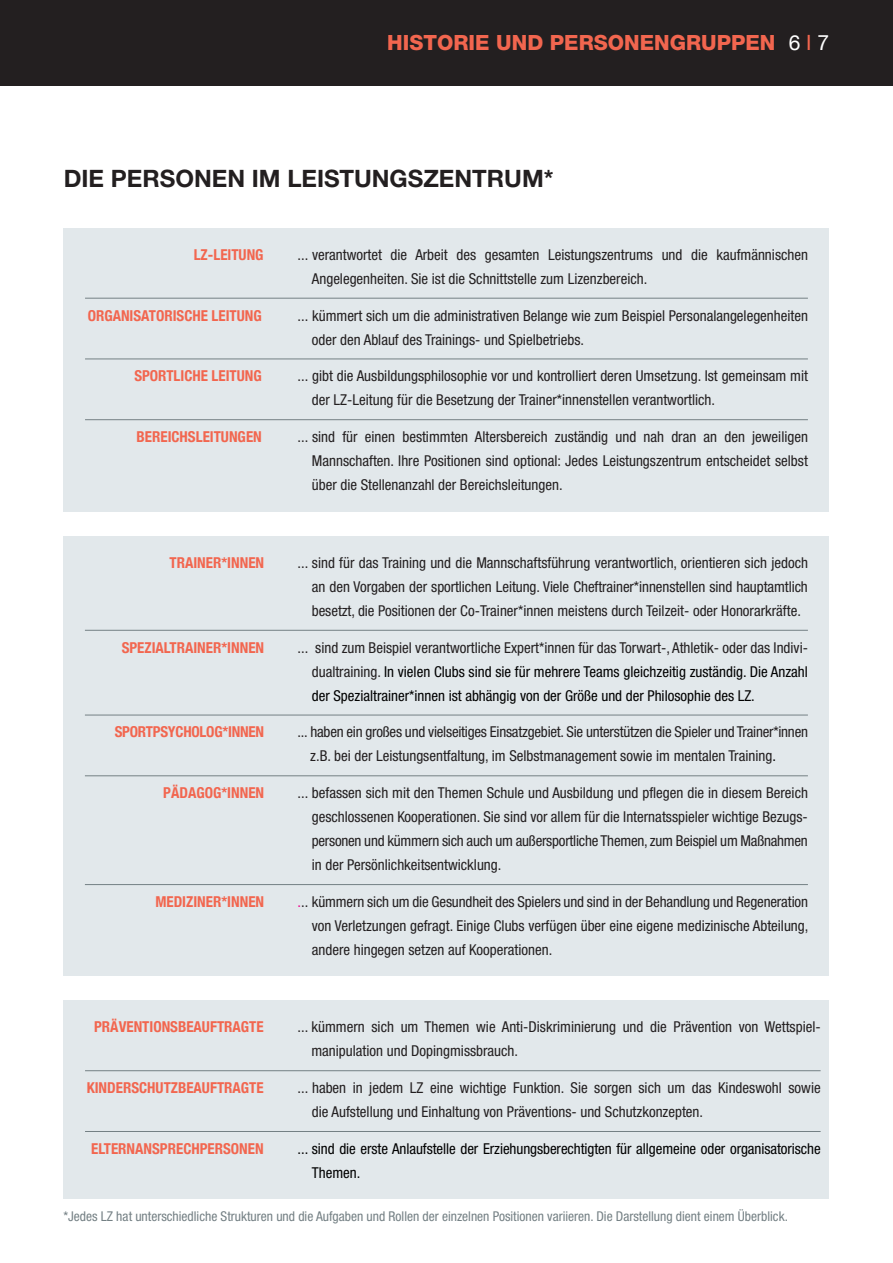
<style>
.page{position:relative;width:893px;height:1263px;background:#fff}
.page>*{position:absolute;margin:0;border:0;box-sizing:border-box;transform-origin:0 0}
.t1{font:700 24px "Helvetica Neue CE";color:#231f20}
.t2{font:800 21px "Helvetica Neue CE";color:#f2664f}
.t3{font:condensed 15px/24px "Helvetica Neue";color:#231f20}
.t4{font:condensed 15px/24px "Helvetica Neue";letter-spacing:-.005em;color:#000;text-align:justify}
.t5{font:700 condensed 15px "Helvetica Neue";color:#f2664f}
.t6{font:condensed 13.5px "Helvetica Neue";color:#748084}
.s1{font-family:"Helvetica Neue";font-weight:400;color:#fff}
.s2{font-family:"Helvetica Neue";font-weight:400}
.s3{color:#231f20}
.s4{color:#000}
.s5{color:#ed028c}
</style>
<div class="page">
<div style="left:0;top:0;width:893px;height:85px;background:#231f20"></div>
<div style="left:64px;top:228px;width:765px;height:283px;background:#e2e8eb"></div>
<div style="left:64px;top:536px;width:765px;height:440px;background:#e2e8eb"></div>
<div style="left:64px;top:1000px;width:765px;height:199px;background:#e2e8eb"></div>
<hr style="left:85px;top:298px;width:723px;height:1px;background:#748084">
<hr style="left:85px;top:359px;width:723px;height:1px;background:#748084">
<hr style="left:85px;top:419px;width:723px;height:1px;background:#748084">
<hr style="left:85px;top:630px;width:723px;height:1px;background:#748084">
<hr style="left:85px;top:715px;width:723px;height:1px;background:#748084">
<hr style="left:85px;top:775px;width:723px;height:1px;background:#748084">
<hr style="left:85px;top:884px;width:723px;height:1px;background:#748084">
<hr style="left:85px;top:1070px;width:736px;height:1px;background:#748084">
<hr style="left:85px;top:1131px;width:736px;height:1px;background:#748084">
<h2 class="t2" style="left:387px;top:35px;width:443px">HISTORIE UND PERSONENGRUPPEN <span class="s1">6</span> <span class="s2">I</span> <span class="s1">7</span></h2>
<h1 class="t1" style="left:64px;top:170px;width:491px">DIE PERSONEN IM LEISTUNGSZENTRUM*</h1>
<p class="t5" style="left:194px;top:245px;width:71px">LZ-LEITUNG</p>
<p class="t3" style="left:312px;top:244px;width:498px;text-indent:-14px">... verantwortet die Arbeit des gesamten Leistungszentrums und die kaufmännischen<br>Angelegenheiten. Sie ist die Schnittstelle zum Lizenzbereich.</p>
<p class="t5" style="left:88px;top:306px;width:176px">ORGANISATORISCHE LEITUNG</p>
<p class="t3" style="left:312px;top:304px;width:498px;text-indent:-14px">... kümmert sich um die administrativen Belange wie zum Beispiel Personalangelegenheiten oder den Ablauf des Trainings- und Spielbetriebs.</p>
<p class="t5" style="left:134px;top:367px;width:129px">SPORTLICHE LEITUNG</p>
<p class="t3" style="left:312px;top:365px;width:498px;text-indent:-14px">... gibt die Ausbildungsphilosophie vor und kontrolliert deren Umsetzung. Ist gemeinsam mit der LZ-Leitung für die Besetzung der Trainer*innenstellen verantwortlich.</p>
<p class="t5" style="left:137px;top:428px;width:127px">BEREICHSLEITUNGEN</p>
<p class="t3" style="left:312px;top:426px;width:498px;text-align:justify;text-indent:-14px">... sind für einen bestimmten Altersbereich zuständig und nah dran an den jeweiligen Mannschaften. Ihre Positionen sind optional: Jedes Leistungszentrum entscheidet selbst über die Stellenanzahl der Bereichsleitungen.</p>
<p class="t5" style="left:169px;top:553px;width:96px">TRAINER*INNEN</p>
<p class="t3" style="left:312px;top:552px;width:498px;text-align:justify;text-indent:-14px">... sind für das Training und die Mannschaftsführung verantwortlich, orientieren sich jedoch an den Vorgaben der sportlichen Leitung. Viele Cheftrainer*innenstellen sind hauptamtlich besetzt, die Positionen der Co-Trainer*innen meistens durch Teilzeit- oder Honorarkräfte.</p>
<p class="t5" style="left:122px;top:638px;width:144px">SPEZIALTRAINER*INNEN</p>
<p class="t4" style="left:312px;top:637px;width:498px;text-indent:-14px"><span class="s3">... sind zum Beispiel verantwortliche Expert*innen für das Torwart-, Athletik- oder das Indivi&shy;dualtraining.</span> In vielen Clubs sind sie für mehrere Teams gleichzeitig zuständig. Die Anzahl der Spezialtrainer*innen ist abhängig von der Größe und der Philosophie des LZ.</p>
<p class="t5" style="left:115px;top:723px;width:151px">SPORTPSYCHOLOG*INNEN</p>
<p class="t3" style="left:310px;top:721px;width:499px;text-indent:-13px">... haben ein großes und vielseitiges Einsatzgebiet. Sie unterstützen die Spieler und Trainer*innen z.B. bei der Leistungsentfaltung, im Selbstmanagement sowie im mentalen Training<span class="s4">.</span></p>
<p class="t5" style="left:163px;top:784px;width:102px">PÄDAGOG*INNEN</p>
<p class="t3" style="left:312px;top:782px;width:498px;text-align:justify;text-indent:-14px">... befassen sich mit den Themen Schule und Ausbildung und pflegen die in diesem Bereich geschlossenen Kooperationen. Sie sind vor allem für die Internatsspieler wichtige Bezugs&shy;personen und kümmern sich auch um außersportliche Themen, zum Beispiel um Maßnahmen in der Persönlichkeitsentwicklung.</p>
<p class="t5" style="left:155px;top:892px;width:110px">MEDIZINER*INNEN</p>
<p class="t3" style="left:312px;top:891px;width:498px;text-align:justify;text-indent:-14px"><span class="s5">.</span>.. kümmern sich um die Gesundheit des Spielers und sind in der Behandlung und Regeneration von Verletzungen gefragt. Einige Clubs verfügen über eine eigene medizinische Abteilung, andere hingegen setzen auf Kooperationen.</p>
<p class="t5" style="left:94px;top:1018px;width:171px">PRÄVENTIONSBEAUFTRAGTE</p>
<p class="t3" style="left:311px;top:1016px;width:511px;text-indent:-14px">... kümmern sich um Themen wie Anti-Diskriminierung und die Prävention von Wettspiel - manipulation und Dopingmissbrauch.</p>
<p class="t5" style="left:87px;top:1079px;width:178px">KINDERSCHUTZBEAUFTRAGTE</p>
<p class="t3" style="left:312px;top:1077px;width:510px;text-indent:-14px">... haben in jedem LZ eine wichtige Funktion. Sie sorgen sich um das Kindeswohl sowie die Aufstellung und Einhaltung von Präventions- und Schutzkonzepten.</p>
<p class="t5" style="left:91px;top:1139px;width:174px">ELTERNANSPRECHPERSONEN</p>
<p class="t4" style="left:312px;top:1138px;width:510px;text-indent:-14px">... sind die erste Anlaufstelle der Erziehungsberechtigten für allgemeine oder organisatorische<br>Themen.</p>
<p class="t6" style="left:63px;top:1211px;width:726px">*Jedes LZ hat unterschiedliche Strukturen und die Aufgaben und Rollen der einzelnen Positionen variieren. Die Darstellung dient einem Überblick.</p>
</div>
